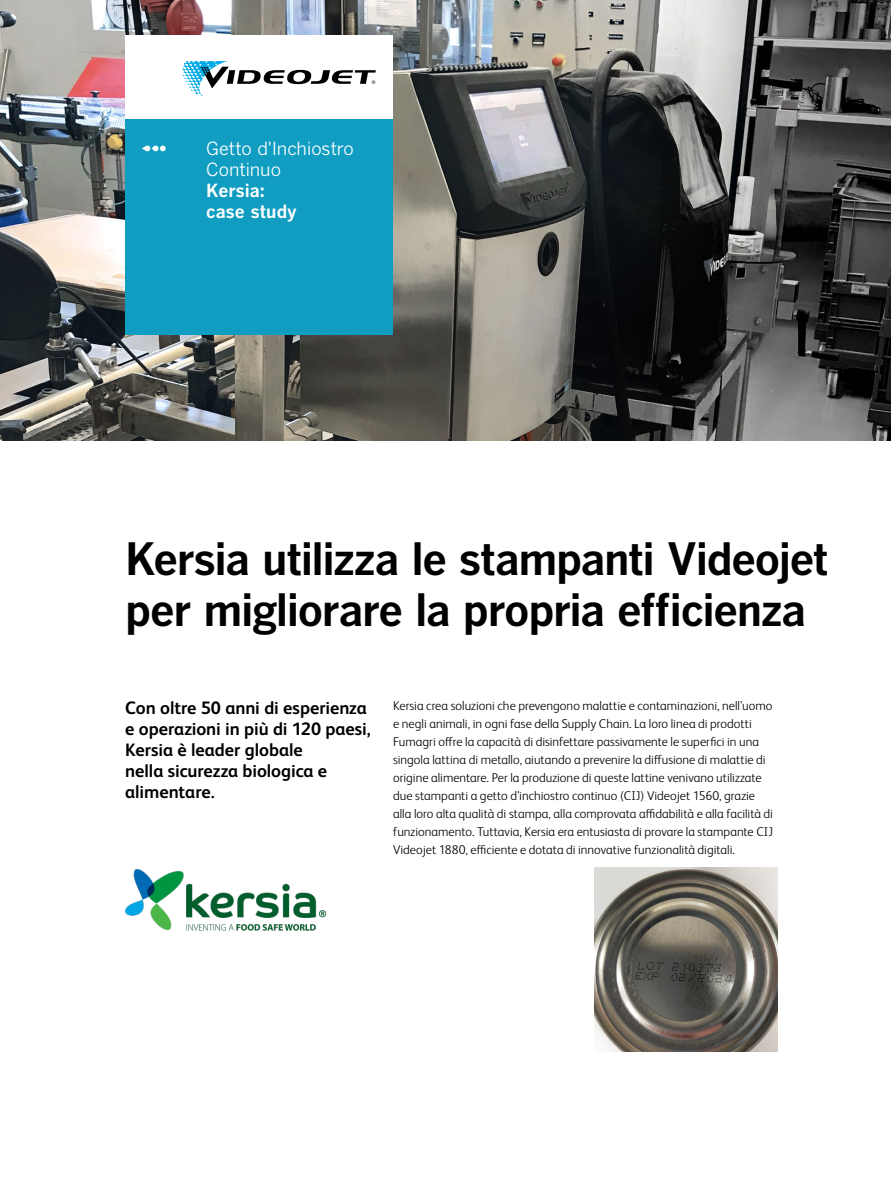
<style>
.page{position:relative;width:891px;height:1188px;background:#fff}
.page>*{position:absolute;margin:0;border:0;box-sizing:border-box;transform-origin:0 0}
.t1{font:700 44.25px/51px "Benton Gothic";letter-spacing:-.035em;color:#000}
.t2{font:700 18px/21px "FS Albert Pro";letter-spacing:-.005em;color:#000}
.t3{font:18px/21px "Benton Gothic";letter-spacing:-.01em;color:#fff}
.t4{font:700 18px/21px "Benton Gothic";color:#fff}
.t5{font:300 12.75px/18px "FS Albert Pro";color:#000}
</style>
<div class="page">
<img style="left:0;top:0;width:891px;height:441px">
<div style="left:125px;top:36px;width:268px;height:83px;background:#fff"></div>
<div style="left:125px;top:119px;width:268px;height:216px;background:#109dc1"></div>
<svg style="left:183px;top:61px;width:193px;height:35px"></svg>
<svg style="left:143px;top:146px;width:23px;height:5px"></svg>
<img style="left:594px;top:868px;width:184px;height:184px">
<img style="left:125px;top:869px;width:200px;height:61px">
<h2 class="t3" style="left:206px;top:138px;width:149px">Getto d'Inchiostro<br>Continuo</h2>
<h2 class="t4" style="left:206px;top:180px;width:92px">Kersia: case study</h2>
<h1 class="t1" style="left:125px;top:534px;width:705px">Kersia utilizza le stampanti Videojet per migliorare la propria efficienza</h1>
<h2 class="t2" style="left:125px;top:696px;width:247px">Con oltre 50 anni di esperienza e operazioni in più di 120 paesi,<br>Kersia è leader globale<br>nella sicurezza biologica e alimentare.</h2>
<p class="t5" style="left:393px;top:696px;width:381px">Kersia crea soluzioni che prevengono malattie e contaminazioni, nell'uomo e negli animali, in ogni fase della Supply Chain. La loro linea di prodotti Fumagri offre la capacità di disinfettare passivamente le superfici in una singola lattina di metallo, aiutando a prevenire la diffusione di malattie di origine alimentare. Per la produzione di queste lattine venivano utilizzate due stampanti a getto d'inchiostro continuo (CIJ) Videojet 1560, grazie alla loro alta qualità di stampa, alla comprovata affidabilità e alla facilità di funzionamento. Tuttavia, Kersia era entusiasta di provare la stampante CIJ Videojet 1880, efficiente e dotata di innovative funzionalità digitali.</p>
</div>
